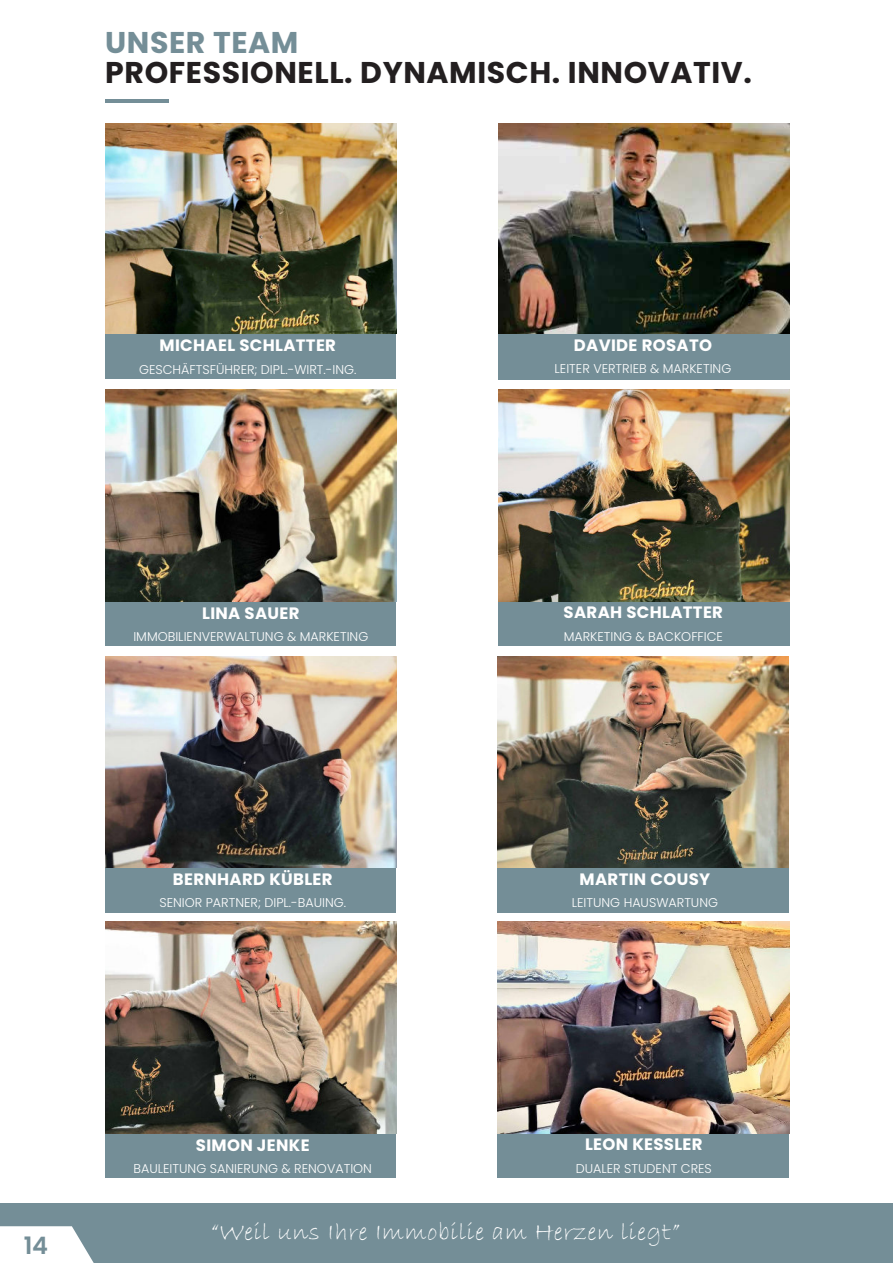
<style>
.page{position:relative;width:893px;height:1263px;background:#fff}
.page>*{position:absolute;margin:0;border:0;box-sizing:border-box;transform-origin:0 0}
.t1{font:700 30px "Poppins";letter-spacing:.02em;color:#231f20}
.t2{font:700 30px "Poppins";letter-spacing:.02em;color:#748e97}
.t3{font:25.5px "Bradley Hand ITC";letter-spacing:.02em;color:#fff}
.t4{font:600 24px "Poppins";color:#748e97}
.t5{font:700 16.5px "Poppins";letter-spacing:.02em;color:#fff}
.t6{font:300 12.75px "Poppins";color:#fff}
</style>
<div class="page">
<div style="left:0;top:1204px;width:893px;height:59px;background:#748e97"></div>
<svg style="left:0;top:1226px;width:94px;height:37px;background:#edf0f1"></svg>
<div style="left:498px;top:589px;width:292px;height:57px;background:#748e97"></div>
<div style="left:105px;top:593px;width:291px;height:53px;background:#748e97"></div>
<hr style="left:105px;top:100px;width:64px;height:3px;background:#748e97">
<div style="left:105px;top:326px;width:291px;height:53px;background:#748e97"></div>
<div style="left:498px;top:323px;width:291px;height:56px;background:#748e97"></div>
<img style="left:498px;top:123px;width:291px;height:211px">
<img style="left:498px;top:389px;width:292px;height:212px">
<img style="left:105px;top:123px;width:291px;height:211px">
<img style="left:105px;top:389px;width:291px;height:212px">
<div style="left:105px;top:1125px;width:291px;height:53px;background:#748e97"></div>
<div style="left:105px;top:860px;width:291px;height:53px;background:#748e97"></div>
<div style="left:498px;top:856px;width:291px;height:57px;background:#748e97"></div>
<img style="left:498px;top:657px;width:291px;height:211px">
<img style="left:105px;top:657px;width:291px;height:211px">
<img style="left:105px;top:922px;width:291px;height:211px">
<div style="left:498px;top:1121px;width:291px;height:57px;background:#748e97"></div>
<img style="left:498px;top:922px;width:291px;height:211px">
<h1 class="t2" style="left:105px;top:26px;width:195px">UNSER TEAM</h1>
<h1 class="t1" style="left:105px;top:56px;width:648px">PROFESSIONELL. DYNAMISCH. INNOVATIV.</h1>
<p class="t5" style="left:160px;top:336px;width:178px">MICHAEL SCHLATTER</p>
<p class="t6" style="left:139px;top:362px;width:219px">GESCHÄFTSFÜHRER; DIPL.-WIRT.-ING.</p>
<p class="t5" style="left:574px;top:336px;width:140px">DAVIDE ROSATO</p>
<p class="t6" style="left:555px;top:361px;width:178px">LEITER VERTRIEB &amp; MARKETING</p>
<p class="t5" style="left:202px;top:604px;width:99px">LINA SAUER</p>
<p class="t6" style="left:133px;top:629px;width:236px">IMMOBILIENVERWALTUNG &amp; MARKETING</p>
<p class="t5" style="left:173px;top:870px;width:161px">BERNHARD KÜBLER</p>
<p class="t6" style="left:159px;top:895px;width:188px">SENIOR PARTNER; DIPL.-BAUING.</p>
<p class="t5" style="left:564px;top:603px;width:161px">SARAH SCHLATTER</p>
<p class="t6" style="left:564px;top:628px;width:161px">MARKETING &amp; BACKOFFICE</p>
<p class="t5" style="left:580px;top:869px;width:132px">MARTIN COUSY</p>
<p class="t6" style="left:572px;top:895px;width:148px">LEITUNG HAUSWARTUNG</p>
<h3 class="t4" style="left:24px;top:1233px;width:26px">14</h3>
<p class="t5" style="left:196px;top:1136px;width:115px">SIMON JENKE</p>
<p class="t6" style="left:134px;top:1161px;width:240px">BAULEITUNG SANIERUNG &amp; RENOVATION</p>
<p class="t5" style="left:585px;top:1135px;width:119px">LEON KESSLER</p>
<p class="t6" style="left:576px;top:1161px;width:138px">DUALER STUDENT CRES</p>
<h2 class="t3" style="left:210px;top:1220px;width:471px">“Weil uns Ihre Immobilie am Herzen liegt”</h2>
</div>
